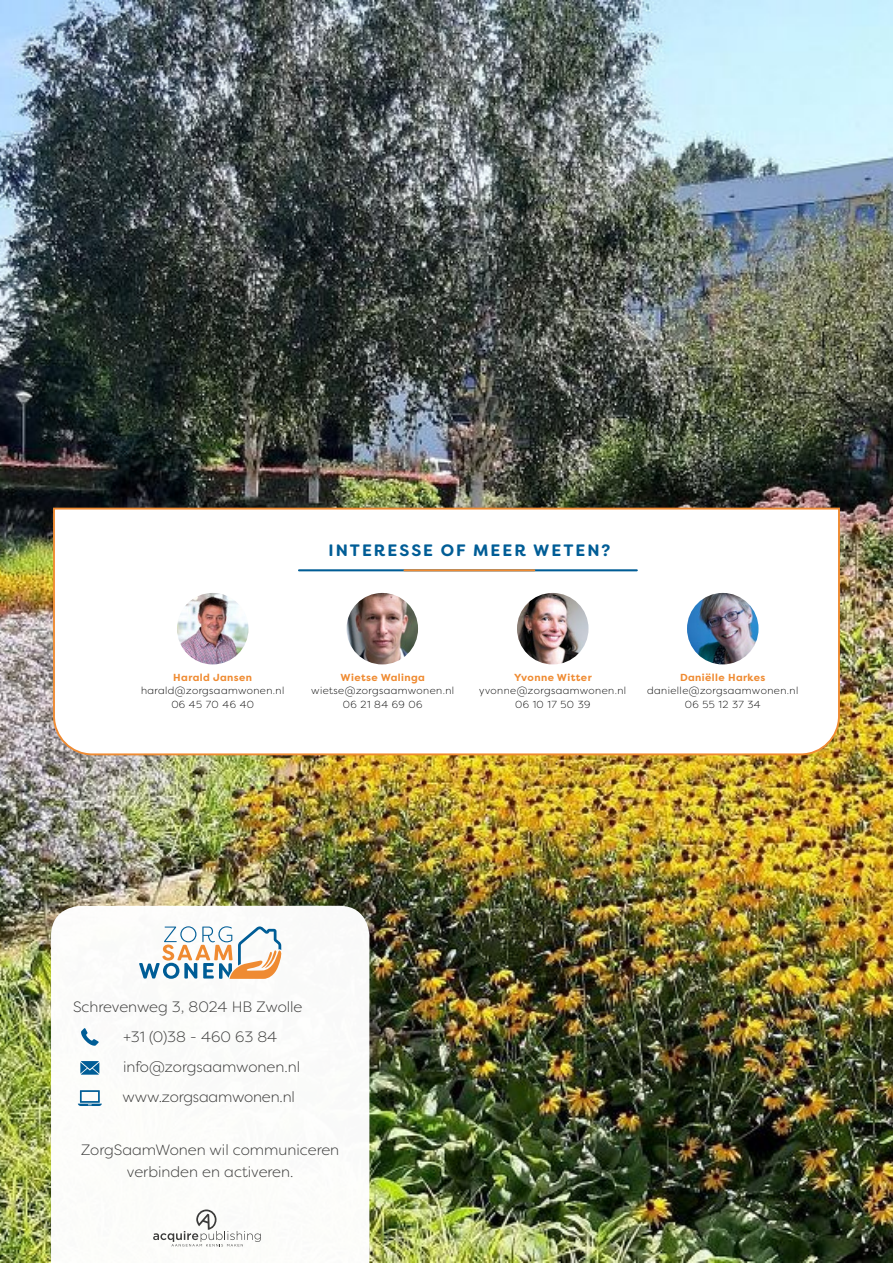
<style>
.page{position:relative;width:893px;height:1263px;background:#fff}
.page>*{position:absolute;margin:0;border:0;box-sizing:border-box;transform-origin:0 0}
.t1{font:700 16.5px "Filson Soft";letter-spacing:.12em;color:#005d96}
.t2{font:300 15px/30px "Filson Soft";color:#3c3c3b}
.t3{font:300 10.2px/13.4px "Filson Pro";letter-spacing:.04em;color:#000;text-align:center}
.t4{font:700 10.2px "Filson Pro";letter-spacing:.04em;color:#ef8b32}
</style>
<div class="page">
<img style="left:0;top:0;width:892px;height:1263px">
<svg style="left:51px;top:906px;width:318px;height:357px"></svg>
<svg style="left:78px;top:1090px;width:24px;height:16px"></svg>
<svg style="left:81px;top:1028px;width:18px;height:18px"></svg>
<svg style="left:80px;top:1061px;width:19px;height:14px"></svg>
<svg style="left:153px;top:1209px;width:108px;height:37px"></svg>
<svg style="left:52px;top:507px;width:789px;height:249px"></svg>
<hr style="left:299px;top:569px;width:338px;height:2px;background:#005d96">
<hr style="left:404px;top:569px;width:130px;height:2px;background:#ef8b32">
<img style="left:177px;top:593px;width:71px;height:71px;border-radius:36px">
<img style="left:347px;top:593px;width:71px;height:71px;border-radius:36px">
<img style="left:687px;top:593px;width:71px;height:71px;border-radius:36px">
<img style="left:517px;top:593px;width:71px;height:71px;border-radius:36px">
<svg style="left:139px;top:926px;width:143px;height:53px"></svg>
<h1 class="t1" style="left:329px;top:539px;width:283px">INTERESSE OF MEER WETEN?</h1>
<p class="t4" style="left:173px;top:671px;width:80px">Harald Jansen</p>
<p class="t3" style="left:141px;top:684px;width:145px">harald@zorgsaamwonen.nl<br>06 45 70 46 40</p>
<p class="t4" style="left:341px;top:671px;width:86px">Wietse Walinga</p>
<p class="t3" style="left:311px;top:684px;width:145px">wietse@zorgsaamwonen.nl<br>06 21 84 69 06</p>
<p class="t4" style="left:514px;top:671px;width:79px">Yvonne Witter</p>
<p class="t3" style="left:479px;top:684px;width:148px">yvonne@zorgsaamwonen.nl<br>06 10 17 50 39</p>
<p class="t4" style="left:680px;top:671px;width:87px">Daniëlle Harkes</p>
<p class="t3" style="left:647px;top:684px;width:153px">danielle@zorgsaamwonen.nl<br>06 55 12 37 34</p>
<h2 class="t2" style="left:123px;top:992px;width:181px;text-indent:-50px">Schrevenweg 3, 8024 HB Zwolle +31 (0)38 - 460 63 84 info@zorgsaamwonen.nl www.zorgsaamwonen.nl</h2>
<h2 class="t2" style="left:81px;top:1138px;width:260px;line-height:22.5px;text-align:center">ZorgSaamWonen wil communiceren verbinden en activeren.</h2>
</div>
